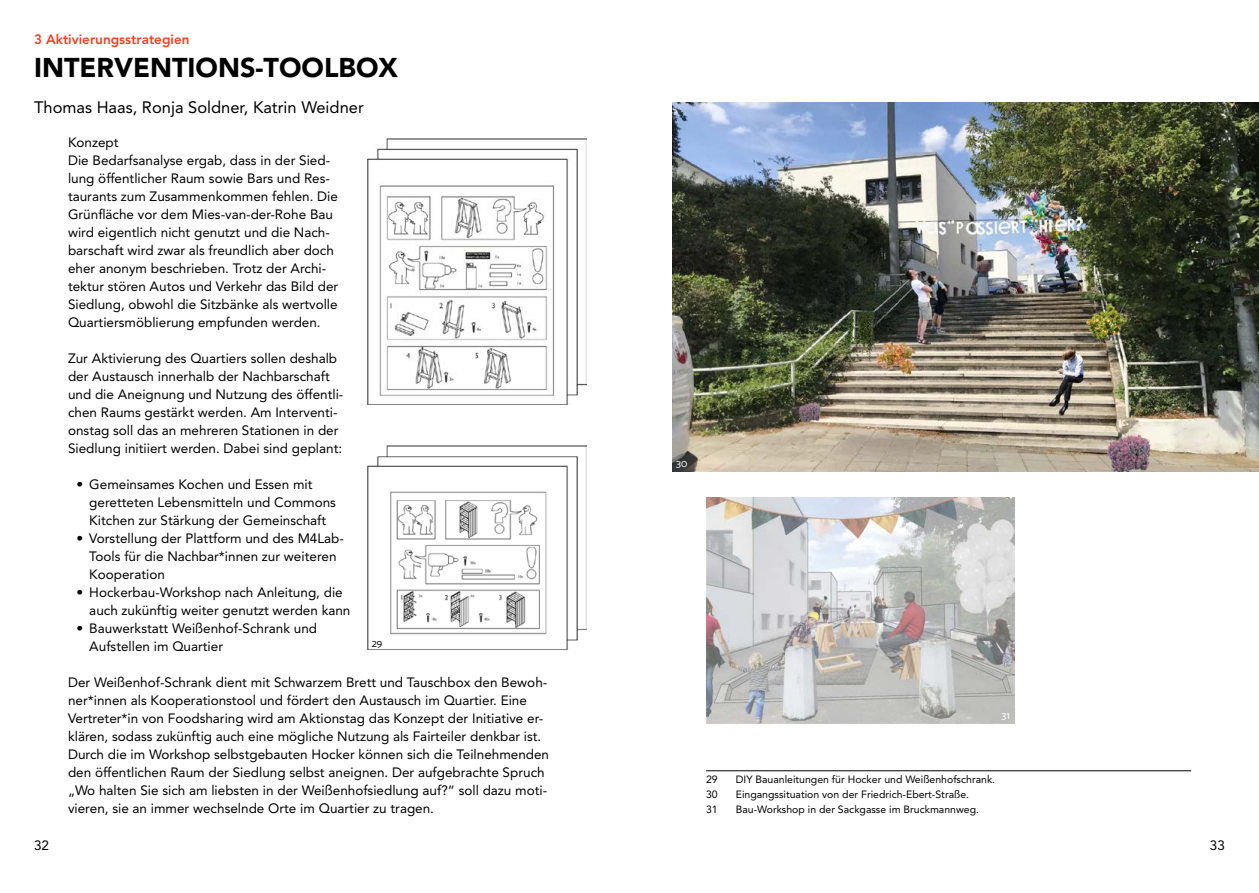
<style>
.page{position:relative;width:1259px;height:893px;background:#fff}
.page>*{position:absolute;margin:0;border:0;box-sizing:border-box;transform-origin:0 0}
.t1{font:900 27px "Avenir LT Std";color:#000}
.t2{font:16.5px "Avenir LT Std";color:#000}
.t3{font:13.5px/18px "Avenir LT Std";color:#000}
.t4{font:800 13.5px "Avenir LT Std";color:#ef4123}
.t5{font:10.5px "Avenir LT Std";color:#000}
.t6{font:10.5px "Catamaran";color:#fff}
.t7{font:10.5px "Catamaran";color:#000}
</style>
<div class="page">
<img style="left:367px;top:138px;width:220px;height:266px">
<img style="left:367px;top:446px;width:220px;height:203px">
<img style="left:672px;top:102px;width:587px;height:369px">
<img style="left:706px;top:497px;width:308px;height:226px">
<hr style="left:706px;top:770px;width:485px;height:1px;background:#000">
<p class="t4" style="left:34px;top:34px;width:157px">3 Aktivierungsstrategien</p>
<h1 class="t1" style="left:34px;top:51px;width:365px">INTERVENTIONS-TOOLBOX</h1>
<p class="t2" style="left:34px;top:99px;width:331px">Thomas Haas, Ronja Soldner, Katrin Weidner</p>
<p class="t3" style="left:68px;top:134px;width:272px">Konzept<br>Die Bedarfsanalyse ergab, dass in der Sied&shy;lung öffentlicher Raum sowie Bars und Res&shy;taurants zum Zusammenkommen fehlen. Die Grünfläche vor dem Mies-van-der-Rohe Bau wird eigentlich nicht genutzt und die Nach&shy;barschaft wird zwar als freundlich aber doch eher anonym beschrieben. Trotz der Archi&shy;tektur stören Autos und Verkehr das Bild der Siedlung, obwohl die Sitzbänke als wertvolle Quartiersmöblierung empfunden werden.</p>
<p class="t3" style="left:68px;top:350px;width:277px">Zur Aktivierung des Quartiers sollen deshalb der Austausch innerhalb der Nachbarschaft und die Aneignung und Nutzung des öffentli&shy;chen Raums gestärkt werden. Am Interventi&shy;onstag soll das an mehreren Stationen in der Siedlung initiiert werden. Dabei sind geplant:</p>
<p class="t3" style="left:89px;top:476px;width:248px;text-indent:-13px">• Gemeinsames Kochen und Essen mit geretteten Lebensmitteln und Commons<br>Kitchen zur Stärkung der Gemeinschaft</p>
<p class="t3" style="left:89px;top:530px;width:256px;text-indent:-13px">• Vorstellung der Plattform und des M4Lab-<br>Tools für die Nachbar*innen zur weiteren<br>Kooperation</p>
<p class="t3" style="left:89px;top:584px;width:263px;text-indent:-13px">• Hockerbau-Workshop nach Anleitung, die auch zukünftig weiter genutzt werden kann</p>
<p class="t3" style="left:89px;top:620px;width:229px;text-indent:-13px">• Bauwerkstatt Weißenhof-Schrank und<br>Aufstellen im Quartier</p>
<p class="t3" style="left:68px;top:674px;width:482px">Der Weißenhof-Schrank dient mit Schwarzem Brett und Tauschbox den Bewoh&shy;ner*innen als Kooperationstool und fördert den Austausch im Quartier. Eine Vertreter*in von Foodsharing wird am Aktionstag das Konzept der Initiative er&shy;klären, sodass zukünftig auch eine mögliche Nutzung als Fairteiler denkbar ist.<br>Durch die im Workshop selbstgebauten Hocker können sich die Teilnehmenden den öffentlichen Raum der Siedlung selbst aneignen. Der aufgebrachte Spruch „Wo halten Sie sich am liebsten in der Weißenhofsiedlung auf?“ soll dazu moti&shy;vieren, sie an immer wechselnde Orte im Quartier zu tragen.</p>
<p class="t7" style="left:372px;top:639px;width:12px">29</p>
<p class="t6" style="left:676px;top:459px;width:13px">30</p>
<p class="t6" style="left:1001px;top:711px;width:10px">31</p>
<p class="t5" style="left:706px;top:774px;width:13px">29</p>
<p class="t5" style="left:736px;top:774px;width:261px">DIY Bauanleitungen für Hocker und Weißenhofschrank.</p>
<p class="t5" style="left:706px;top:789px;width:13px">30</p>
<p class="t5" style="left:736px;top:789px;width:235px">Eingangssituation von der Friedrich-Ebert-Straße.</p>
<p class="t5" style="left:706px;top:804px;width:13px">31</p>
<p class="t5" style="left:736px;top:804px;width:245px">Bau-Workshop in der Sackgasse im Bruckmannweg.</p>
<p class="t3" style="left:34px;top:837px;width:17px">32</p>
<p class="t3" style="left:1210px;top:837px;width:17px">33</p>
</div>
